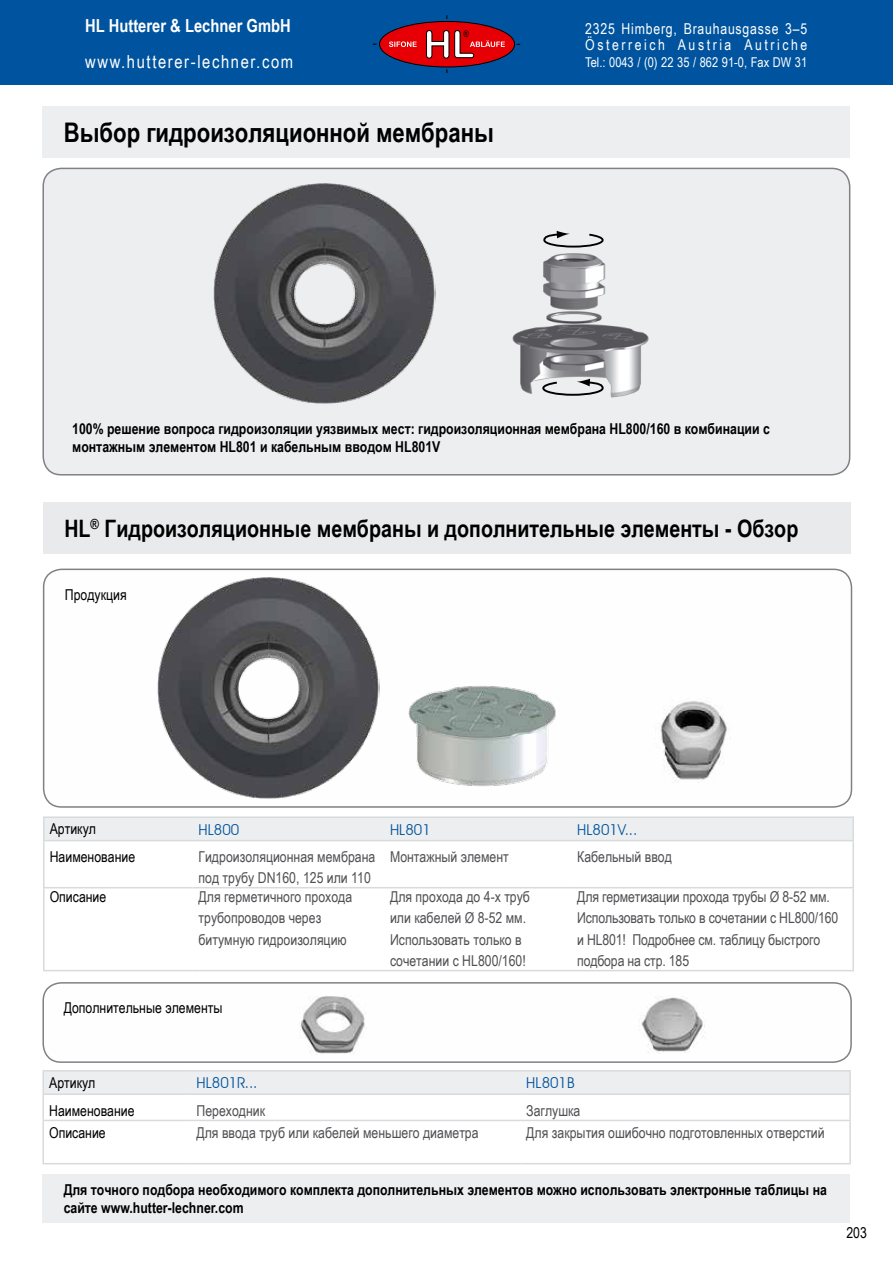
<style>
.page{position:relative;width:893px;height:1263px;background:#fff}
.page>*{position:absolute;margin:0;border:0;box-sizing:border-box;transform-origin:0 0}
.t1{font:700 27px "Arial Narrow";color:#000}
.t2{font:700 24px "Arial Narrow";color:#000}
.t3{font:700 18px/30px "Arial Narrow";color:#fff}
.t4{font:18px "Arial Narrow";letter-spacing:.09em;color:#fff}
.t5{font:15px/21.3px "Arial Narrow";color:#504f53}
.t6{font:700 15px/18px "Arial Narrow";color:#000}
.t7{font:15px "Arial Narrow";color:#000}
.t8{font:15px/16.5px "Arial Narrow";letter-spacing:.17em;color:#fff}
.t9{font:15px "Avant Garde IT Cby BT";color:#00549f}
.t10{font:13.5px "Arial Narrow";color:#fff}
.t11{font:9px "Arial Narrow";color:#000}
</style>
<div class="page">
<div style="left:0;top:0;width:893px;height:85px;background:#00549f"></div>
<svg style="left:373px;top:15px;width:147px;height:58px"></svg>
<div style="left:43px;top:168px;width:807px;height:307px;background:#edeeef;border-radius:18px"></div>
<div style="left:42px;top:168px;width:808px;height:307px;border:2px solid #818084;border-radius:18px"></div>
<img style="left:512px;top:253px;width:137px;height:145px">
<svg style="left:542px;top:379px;width:62px;height:17px"></svg>
<svg style="left:543px;top:231px;width:61px;height:17px"></svg>
<img style="left:213px;top:183px;width:222px;height:221px">
<div style="left:42px;top:1174px;width:808px;height:49px;background:#edeeef"></div>
<div style="left:43px;top:503px;width:808px;height:51px;background:#e9eaeb"></div>
<div style="left:43px;top:569px;width:809px;height:239px;border:2px solid #818084;border-radius:18px"></div>
<div style="left:45px;top:818px;width:807px;height:22px;background:#edeeef"></div>
<hr style="left:43px;top:816px;width:150px;height:2px;background:#d8dbdc">
<hr style="left:43px;top:818px;width:2px;height:22px;background:#d8dbdc">
<hr style="left:193px;top:816px;width:191px;height:2px;background:#d8dbdc">
<hr style="left:384px;top:816px;width:187px;height:2px;background:#d8dbdc">
<hr style="left:571px;top:816px;width:283px;height:2px;background:#d8dbdc">
<hr style="left:852px;top:818px;width:2px;height:22px;background:#d8dbdc">
<hr style="left:43px;top:840px;width:150px;height:1px;background:#d8dbdc">
<hr style="left:43px;top:841px;width:2px;height:46px;background:#d8dbdc">
<hr style="left:193px;top:840px;width:191px;height:1px;background:#d8dbdc">
<hr style="left:384px;top:840px;width:187px;height:1px;background:#d8dbdc">
<hr style="left:571px;top:840px;width:283px;height:1px;background:#d8dbdc">
<hr style="left:852px;top:841px;width:2px;height:46px;background:#d8dbdc">
<hr style="left:43px;top:887px;width:150px;height:1px;background:#d8dbdc">
<hr style="left:43px;top:888px;width:2px;height:82px;background:#d8dbdc">
<hr style="left:193px;top:887px;width:191px;height:1px;background:#d8dbdc">
<hr style="left:384px;top:887px;width:187px;height:1px;background:#d8dbdc">
<hr style="left:571px;top:887px;width:283px;height:1px;background:#d8dbdc">
<hr style="left:852px;top:888px;width:2px;height:82px;background:#d8dbdc">
<hr style="left:43px;top:970px;width:150px;height:1px;background:#d8dbdc">
<hr style="left:193px;top:970px;width:191px;height:1px;background:#d8dbdc">
<hr style="left:384px;top:970px;width:187px;height:1px;background:#d8dbdc">
<hr style="left:571px;top:970px;width:283px;height:1px;background:#d8dbdc">
<div style="left:42px;top:982px;width:810px;height:81px;border:2px solid #818084;border-radius:18px"></div>
<div style="left:44px;top:1071px;width:805px;height:22px;background:#edeeef"></div>
<hr style="left:42px;top:1070px;width:149px;height:1px;background:#d8dbdc">
<hr style="left:42px;top:1071px;width:2px;height:22px;background:#d8dbdc">
<hr style="left:191px;top:1070px;width:329px;height:1px;background:#d8dbdc">
<hr style="left:520px;top:1070px;width:331px;height:1px;background:#d8dbdc">
<hr style="left:42px;top:1093px;width:149px;height:2px;background:#d8dbdc">
<hr style="left:42px;top:1095px;width:2px;height:25px;background:#d8dbdc">
<hr style="left:191px;top:1093px;width:329px;height:2px;background:#d8dbdc">
<hr style="left:520px;top:1093px;width:331px;height:2px;background:#d8dbdc">
<hr style="left:42px;top:1120px;width:149px;height:1px;background:#d8dbdc">
<hr style="left:42px;top:1121px;width:2px;height:42px;background:#d8dbdc">
<hr style="left:191px;top:1120px;width:329px;height:1px;background:#d8dbdc">
<hr style="left:520px;top:1120px;width:331px;height:1px;background:#d8dbdc">
<hr style="left:42px;top:1163px;width:149px;height:1px;background:#d8dbdc">
<hr style="left:191px;top:1163px;width:329px;height:1px;background:#d8dbdc">
<hr style="left:520px;top:1163px;width:331px;height:1px;background:#d8dbdc">
<hr style="left:849px;top:1071px;width:2px;height:22px;background:#d8dbdc">
<hr style="left:849px;top:1095px;width:2px;height:25px;background:#d8dbdc">
<hr style="left:849px;top:1121px;width:2px;height:42px;background:#d8dbdc">
<img style="left:157px;top:577px;width:223px;height:222px">
<img style="left:408px;top:686px;width:148px;height:101px">
<img style="left:660px;top:701px;width:67px;height:82px">
<img style="left:299px;top:996px;width:67px;height:58px">
<img style="left:639px;top:996px;width:66px;height:57px">
<div style="left:42px;top:106px;width:808px;height:51px;background:#edeeef"></div>
<p class="t3" style="left:85px;top:9px;width:207px">HL Hutterer &amp; Lechner GmbH<br>EAN 9003076 +</p>
<p class="t8" style="left:585px;top:20px;width:224px">2325 Himberg, Brauhausgasse 3–5<br>Österreich Austria Autriche</p>
<p class="t11" style="left:463px;top:28px;width:7px">®</p>
<p class="t4" style="left:85px;top:48px;width:209px">www.hutterer-lechner.com</p>
<p class="t10" style="left:585px;top:52px;width:223px">Tel.: 0043 / (0) 22 35 / 862 91-0, Fax DW 31</p>
<h1 class="t1" style="left:64px;top:112px;width:432px">Выбор гидроизоляционной мембраны</h1>
<p class="t6" style="left:72px;top:419px;width:699px">100% решение вопроса гидроизоляции уязвимых мест: гидроизоляционная мембрана HL800/160 в комбинации с монтажным элементом HL801 и кабельным вводом HL801V</p>
<h2 class="t2" style="left:64px;top:510px;width:735px">HL<sup>®</sup> Гидроизоляционные мембраны и дополнительные элементы - Обзор</h2>
<p class="t7" style="left:65px;top:584px;width:63px">Продукция</p>
<p class="t7" style="left:50px;top:818px;width:48px">Артикул</p>
<p class="t9" style="left:199px;top:820px;width:42px">HL800</p>
<p class="t9" style="left:390px;top:820px;width:42px">HL801</p>
<p class="t9" style="left:577px;top:820px;width:62px">HL801V...</p>
<p class="t7" style="left:50px;top:846px;width:87px">Наименование</p>
<p class="t5" style="left:199px;top:846px;width:178px">Гидроизоляционная мембрана под трубу DN160, 125 или 110</p>
<p class="t5" style="left:390px;top:846px;width:120px">Монтажный элемент</p>
<p class="t5" style="left:577px;top:846px;width:96px">Кабельный ввод</p>
<p class="t7" style="left:50px;top:886px;width:58px">Описание</p>
<p class="t5" style="left:199px;top:885px;width:155px">Для герметичного прохода трубопроводов через битумную гидроизоляцию</p>
<p class="t5" style="left:390px;top:885px;width:141px">Для прохода до 4-х труб или кабелей Ø 8-52 мм.<br>Использовать только в сочетании с HL800/160!</p>
<p class="t5" style="left:577px;top:885px;width:263px">Для герметизации прохода трубы Ø 8-52 мм.<br>Использовать только в сочетании с HL800/160 и HL801! Подробнее см. таблицу быстрого подбора на стр. 185</p>
<p class="t7" style="left:64px;top:997px;width:160px">Дополнительные элементы</p>
<p class="t7" style="left:49px;top:1072px;width:48px">Артикул</p>
<p class="t9" style="left:197px;top:1074px;width:62px">HL801R...</p>
<p class="t9" style="left:526px;top:1074px;width:50px">HL801B</p>
<p class="t7" style="left:49px;top:1099px;width:87px">Наименование</p>
<p class="t5" style="left:196px;top:1099px;width:70px">Переходник</p>
<p class="t5" style="left:526px;top:1099px;width:56px">Заглушка</p>
<p class="t7" style="left:49px;top:1121px;width:58px">Описание</p>
<p class="t5" style="left:196px;top:1121px;width:284px">Для ввода труб или кабелей меньшего диаметра</p>
<p class="t5" style="left:526px;top:1121px;width:300px">Для закрытия ошибочно подготовленных отверстий</p>
<p class="t6" style="left:64px;top:1180px;width:765px">Для точного подбора необходимого комплекта дополнительных элементов можно использовать электронные таблицы на сайте www.hutter-lechner.com</p>
<p class="t7" style="left:846px;top:1222px;width:22px">203</p>
</div>
